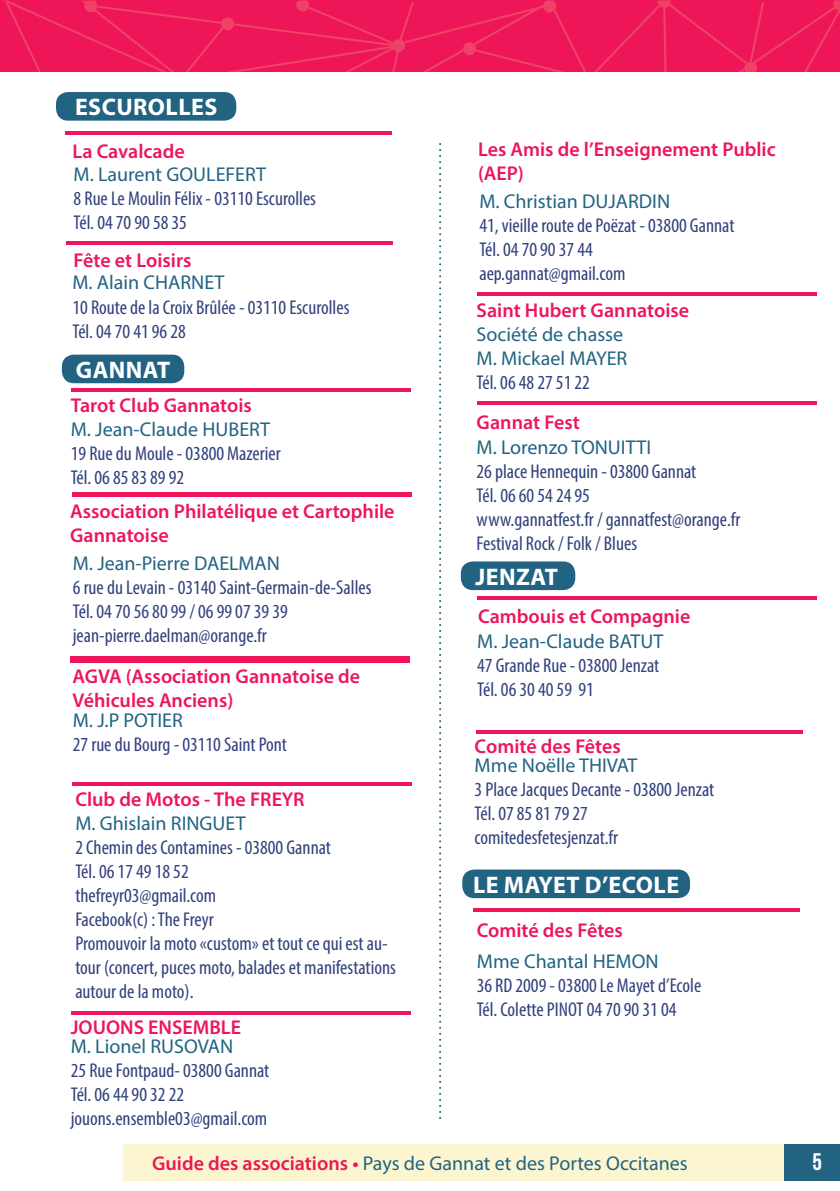
<style>
.page{position:relative;width:840px;height:1191px;background:#fff}
.page>*{position:absolute;margin:0;border:0;box-sizing:border-box;transform-origin:0 0}
.t1{font:700 24px "Myriad Pro";letter-spacing:.02em;color:#fff}
.t2{font:700 24px "Bebas Neue";color:#fff}
.t3{font:condensed 20px/24px "Myriad Pro";color:#32417c}
.t4{font:20px/24px "Myriad Pro";color:#226382}
.t5{font:600 20px/24px "Myriad Pro";color:#ee1659}
.s1{font-weight:600;color:#ee1659}
</style>
<div class="page">
<div style="left:124px;top:1144px;width:660px;height:36px;background:#fbf6cf"></div>
<div style="left:784px;top:1144px;width:55px;height:36px;background:#226382"></div>
<svg style="left:0;top:0;width:839px;height:151px"></svg>
<div style="left:70px;top:656px;width:339px;height:6px;background:#ee1659"></div>
<hr style="left:476px;top:292px;width:340px;height:4px;background:#ee1659">
<hr style="left:476px;top:730px;width:326px;height:4px;background:#ee1659">
<div style="left:460px;top:561px;width:115px;height:29px;background:#226382;border-radius:12px"></div>
<hr style="left:476px;top:596px;width:340px;height:4px;background:#ee1659">
<hr style="left:67px;top:241px;width:326px;height:4px;background:#ee1659">
<div style="left:56px;top:92px;width:180px;height:29px;background:#226382;border-radius:12px"></div>
<svg style="left:439px;top:143px;width:2px;height:976px"></svg>
<hr style="left:472px;top:908px;width:326px;height:4px;background:#ee1659">
<div style="left:462px;top:869px;width:227px;height:29px;background:#226382;border-radius:12px"></div>
<hr style="left:65px;top:131px;width:326px;height:4px;background:#ee1659">
<hr style="left:71px;top:1011px;width:339px;height:4px;background:#ee1659">
<hr style="left:71px;top:388px;width:339px;height:4px;background:#ee1659">
<div style="left:62px;top:354px;width:122px;height:29px;background:#226382;border-radius:12px"></div>
<svg style="left:72px;top:782px;width:340px;height:3px"></svg>
<hr style="left:476px;top:401px;width:340px;height:4px;background:#ee1659">
<hr style="left:72px;top:493px;width:340px;height:4px;background:#ee1659">
<svg style="left:594px;top:1px;width:245px;height:71px"></svg>
<svg style="left:2px;top:1px;width:584px;height:71px"></svg>
<p class="t1" style="left:75px;top:92px;width:144px">ESCUROLLES</p>
<p class="t5" style="left:72px;top:139px;width:114px">La Cavalcade</p>
<p class="t4" style="left:74px;top:162px;width:194px">M. Laurent GOULEFERT</p>
<p class="t3" style="left:74px;top:186px;width:244px">8 Rue Le Moulin Félix - 03110 Escurolles<br>Tél. 04 70 90 58 35</p>
<p class="t5" style="left:74px;top:248px;width:119px">Fête et Loisirs</p>
<p class="t4" style="left:72px;top:270px;width:153px">M. Alain CHARNET</p>
<p class="t3" style="left:72px;top:295px;width:278px">10 Route de la Croix Brûlée - 03110 Escurolles<br>Tél. 04 70 41 96 28</p>
<p class="t1" style="left:76px;top:354px;width:96px">GANNAT</p>
<p class="t5" style="left:71px;top:392px;width:182px">Tarot Club Gannatois</p>
<p class="t4" style="left:71px;top:416px;width:201px">M. Jean-Claude HUBERT</p>
<p class="t3" style="left:71px;top:441px;width:211px">19 Rue du Moule - 03800 Mazerier<br>Tél. 06 85 83 89 92</p>
<p class="t5" style="left:70px;top:498px;width:326px">Association Philatélique et Cartophile<br>Gannatoise</p>
<p class="t4" style="left:73px;top:551px;width:208px">M. Jean-Pierre DAELMAN</p>
<p class="t3" style="left:73px;top:575px;width:300px">6 rue du Levain - 03140 Saint-Germain-de-Salles<br>Tél. 04 70 56 80 99 / 06 99 07 39 39 jean-pierre.daelman@orange.fr</p>
<p class="t5" style="left:72px;top:664px;width:289px">AGVA (Association Gannatoise de<br>Véhicules Anciens)</p>
<p class="t4" style="left:73px;top:708px;width:111px">M. J.P POTIER</p>
<p class="t3" style="left:73px;top:732px;width:215px">27 rue du Bourg - 03110 Saint Pont</p>
<p class="t5" style="left:75px;top:786px;width:231px">Club de Motos - The FREYR</p>
<p class="t4" style="left:75px;top:811px;width:172px">M. Ghislain RINGUET</p>
<p class="t3" style="left:75px;top:835px;width:322px">2 Chemin des Contamines - 03800 Gannat<br>Tél. 06 17 49 18 52<br>thefreyr03@gmail.com<br>Facebook(c) : The Freyr<br>Promouvoir la moto «custom» et tout ce qui est au&shy;tour (concert, puces moto, balades et manifestations autour de la moto).</p>
<p class="t5" style="left:71px;top:1014px;width:172px">JOUONS ENSEMBLE</p>
<p class="t4" style="left:71px;top:1033px;width:164px">M. Lionel RUSOVAN</p>
<p class="t3" style="left:71px;top:1057px;width:200px">25 Rue Fontpaud- 03800 Gannat<br>Tél. 06 44 90 32 22 jouons.ensemble03@gmail.com</p>
<p class="t5" style="left:477px;top:137px;width:299px">Les Amis de l’Enseignement Public (AEP)</p>
<p class="t4" style="left:479px;top:189px;width:192px">M. Christian DUJARDIN</p>
<p class="t3" style="left:479px;top:213px;width:256px">41, vieille route de Poëzat - 03800 Gannat<br>Tél. 04 70 90 37 44 aep.gannat@gmail.com</p>
<p class="t5" style="left:476px;top:297px;width:214px">Saint Hubert Gannatoise</p>
<p class="t4" style="left:476px;top:322px;width:152px">Société de chasse<br>M. Mickael MAYER</p>
<p class="t3" style="left:476px;top:370px;width:115px">Tél. 06 48 27 51 22</p>
<p class="t5" style="left:476px;top:410px;width:105px">Gannat Fest</p>
<p class="t4" style="left:476px;top:434px;width:176px">M. Lorenzo TONUITTI</p>
<p class="t3" style="left:476px;top:459px;width:265px">26 place Hennequin - 03800 Gannat<br>Tél. 06 60 54 24 95<br>www.gannatfest.fr / gannatfest@orange.fr<br>Festival Rock / Folk / Blues</p>
<p class="t1" style="left:475px;top:561px;width:84px">JENZAT</p>
<p class="t5" style="left:478px;top:604px;width:213px">Cambouis et Compagnie</p>
<p class="t4" style="left:477px;top:628px;width:187px">M. Jean-Claude BATUT</p>
<p class="t3" style="left:477px;top:653px;width:183px">47 Grande Rue - 03800 Jenzat<br>Tél. 06 30 40 59 91</p>
<p class="t5" style="left:474px;top:734px;width:148px">Comité des Fêtes</p>
<p class="t4" style="left:474px;top:753px;width:164px">Mme Noëlle THIVAT</p>
<p class="t3" style="left:474px;top:777px;width:241px">3 Place Jacques Decante - 03800 Jenzat<br>Tél. 07 85 81 79 27 comitedesfetesjenzat.fr</p>
<p class="t1" style="left:473px;top:869px;width:207px">LE MAYET D’ECOLE</p>
<p class="t5" style="left:476px;top:917px;width:148px">Comité des Fêtes</p>
<p class="t4" style="left:476px;top:948px;width:183px">Mme Chantal HEMON</p>
<p class="t3" style="left:476px;top:973px;width:226px">36 RD 2009 - 03800 Le Mayet d’Ecole<br>Tél. Colette PINOT 04 70 90 31 04</p>
<p class="t4" style="left:152px;top:1150px;width:537px"><span class="s1">Guide des associations •</span> Pays de Gannat et des Portes Occitanes</p>
<p class="t2" style="left:812px;top:1148px;width:11px">5</p>
</div>
